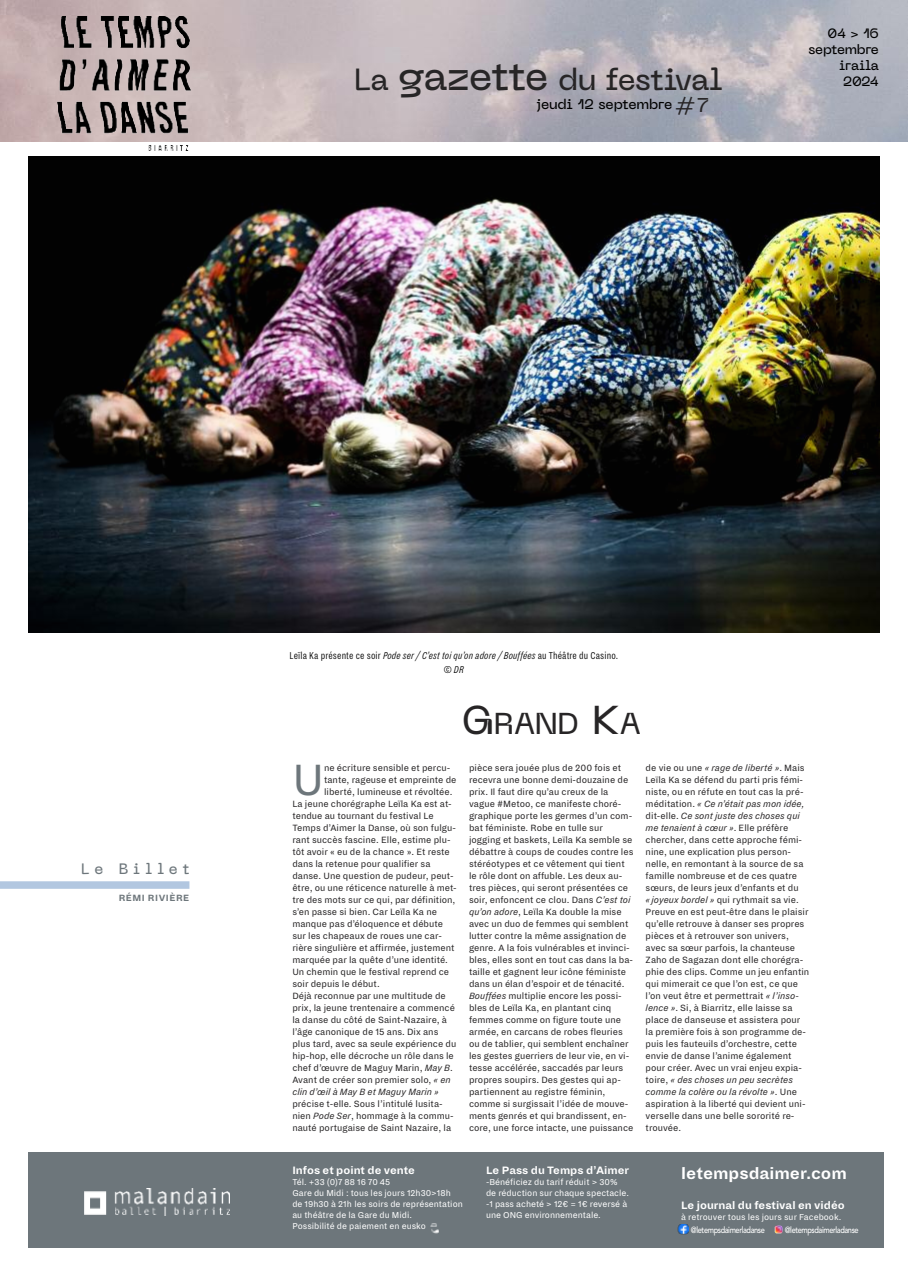
<style>
.page{position:relative;width:908px;height:1276px;background:#fff}
.page>*{position:absolute;margin:0;border:0;box-sizing:border-box;transform-origin:0 0}
.t1{font:48.2px "Dia";color:#6d767b}
.t2{font:500 30.4px "Neue Machina";letter-spacing:-.02em;color:#272526}
.t3{font:500 30px "Neue Machina";color:#272526}
.t4{font:700 17.8px "Dia";color:#fff}
.t5{font:500 15px "Neue Machina";letter-spacing:.325em;color:#6d767b}
.t6{font:500 13.9px "Neue Machina";letter-spacing:-.015em;color:#000}
.t7{font:500 13.5px/16.1px "Neue Machina";letter-spacing:-.015em;color:#000;text-align:right}
.t8{font:700 11.8px "Dia";color:#fff}
.t9{font:300 11px/14.4px "Dia";letter-spacing:.01em;color:#000;text-align:center}
.t10{font:10px/12px "Dia";color:#272526}
.t11{font:italic 10px "Dia";color:#272526}
.t12{font:700 10px "Dia";letter-spacing:.05em;color:#6d767b}
.t13{font:9.4px/11px "Dia";color:#fff}
.t14{font:500 8.9px "Avenir";letter-spacing:-.05em;color:#fff;scale:.83 1}
.s1{font-size:40px}
.s2{font-size:19.8px;color:#272526}
.s3{font-style:italic}
</style>
<div class="page">
<img style="left:28px;top:157px;width:851px;height:475px">
<div style="left:0;top:881px;width:189px;height:8px;background:#b2c7e0"></div>
<div style="left:28px;top:1152px;width:855px;height:95px;background:#6d767b"></div>
<svg style="left:677px;top:1224px;width:11px;height:10px"></svg>
<svg style="left:774px;top:1225px;width:8px;height:8px"></svg>
<img style="left:85px;top:1188px;width:144px;height:27px">
<img style="left:430px;top:1223px;width:9px;height:10px">
<img style="left:0;top:0;width:907px;height:142px">
<img style="left:58px;top:16px;width:132px;height:134px">
<h2 class="t2" style="left:354px;top:60px;width:370px">La <span class="s1">gazette</span> du festival</h2>
<h3 class="t6" style="left:536px;top:95px;width:173px">jeudi 12 septembre <span class="s2">#7</span></h3>
<h3 class="t7" style="left:808px;top:25px;width:72px">04 &gt; 16 septembre iraila<br>2024</h3>
<h3 class="t5" style="left:81px;top:859px;width:110px">Le Billet</h3>
<p class="t12" style="left:119px;top:894px;width:72px">RÉMI RIVIÈRE</p>
<p class="t9" style="left:289px;top:649px;width:330px">Leïla Ka présente ce soir <span class="s3">Pode ser / C’est toi qu’on adore/ Bouffées</span> au Théâtre du Casino. <span class="s3">©DR</span></p>
<h3 class="t3" style="left:461px;top:704px;width:181px"><span class="s1">G</span>RAND <span class="s1">K</span>A</h3>
<h1 class="t1" style="left:292px;top:762px;width:33px">U</h1>
<p class="t10" style="left:324px;top:762px;width:128px">ne écriture sensible et percu-</p>
<p class="t10" style="left:324px;top:774px;width:134px">tante, rageuse et empreinte de</p>
<p class="t10" style="left:324px;top:786px;width:130px">liberté, lumineuse et révoltée.</p>
<p class="t10" style="left:292px;top:798px;width:161px">La jeune chorégraphe Leïla Ka est at-</p>
<p class="t10" style="left:292px;top:810px;width:143px">tendue au tournant du festival Le</p>
<p class="t10" style="left:292px;top:822px;width:165px">Temps d’Aimer la Danse, où son fulgu-</p>
<p class="t10" style="left:292px;top:834px;width:160px">rant succès fascine. Elle, estime plu-</p>
<p class="t10" style="left:292px;top:846px;width:159px">tôt avoir « eu de la chance ». Et reste</p>
<p class="t10" style="left:292px;top:858px;width:140px">dans la retenue pour qualifier sa</p>
<p class="t10" style="left:292px;top:870px;width:163px">danse. Une question de pudeur, peut-</p>
<p class="t10" style="left:292px;top:882px;width:166px">être, ou une réticence naturelle à met-</p>
<p class="t10" style="left:292px;top:894px;width:164px">tre des mots sur ce qui, par définition,</p>
<p class="t10" style="left:292px;top:906px;width:146px">s’en passe si bien. Car Leïla Ka ne</p>
<p class="t10" style="left:292px;top:918px;width:152px">manque pas d’éloquence et débute</p>
<p class="t10" style="left:292px;top:930px;width:151px">sur les chapeaux de roues une car-</p>
<p class="t10" style="left:292px;top:942px;width:163px">rière singulière et affirmée, justement</p>
<p class="t10" style="left:292px;top:954px;width:157px">marquée par la quête d’une identité.</p>
<p class="t10" style="left:292px;top:966px;width:158px">Un chemin que le festival reprend ce</p>
<p class="t10" style="left:292px;top:978px;width:89px">soir depuis le début.</p>
<p class="t10" style="left:292px;top:990px;width:155px">Déjà reconnue par une multitude de</p>
<p class="t10" style="left:292px;top:1002px;width:164px">prix, la jeune trentenaire a commencé</p>
<p class="t10" style="left:292px;top:1014px;width:156px">la danse du côté de Saint-Nazaire, à</p>
<p class="t10" style="left:292px;top:1026px;width:147px">l’âge canonique de 15 ans. Dix ans</p>
<p class="t10" style="left:292px;top:1038px;width:165px">plus tard, avec sa seule expérience du</p>
<p class="t10" style="left:292px;top:1050px;width:163px">hip-hop, elle décroche un rôle dans le</p>
<p class="t10" style="left:292px;top:1062px;width:162px">chef d’œuvre de Maguy Marin, <span class="s3">May B</span>.</p>
<p class="t10" style="left:292px;top:1074px;width:160px">Avant de créer son premier solo, <span class="s3">« en</span></p>
<p class="t11" style="left:292px;top:1088px;width:148px">clin d’œil à May B et Maguy Marin »</p>
<p class="t10" style="left:292px;top:1098px;width:163px">précise t-elle. Sous l’intitulé lusita&shy;nien <span class="s3">Pode Ser</span>, hommage à la commu&shy;nauté portugaise de Saint Nazaire, la</p>
<p class="t10" style="left:469px;top:762px;width:166px">pièce sera jouée plus de 200 fois et recevra une bonne demi-douzaine de prix. Il faut dire qu’au creux de la vague #Metoo, ce manifeste choré&shy;graphique porte les germes d’un com&shy;bat féministe. Robe en tulle sur jogging et baskets, Leïla Ka semble se débattre à coups de coudes contre les stéréotypes et ce vêtement qui tient le rôle dont on affuble. Les deux au&shy;tres pièces, qui seront présentées ce soir, enfoncent ce clou. Dans <span class="s3">C’est toi qu’on adore</span>, Leïla Ka double la mise avec un duo de femmes qui semblent lutter contre la même assignation de genre. A la fois vulnérables et invinci&shy;bles, elles sont en tout cas dans la ba&shy;taille et gagnent leur icône féministe dans un élan d’espoir et de ténacité.<br><span class="s3">Bouffées</span> multiplie encore les possi&shy;bles de Leïla Ka, en plantant cinq femmes comme on figure toute une armée, en carcans de robes fleuries ou de tablier, qui semblent enchaîner les gestes guerriers de leur vie, en vi&shy;tesse accélérée, saccadés par leurs propres soupirs. Des gestes qui ap&shy;partiennent au registre féminin, comme si surgissait l’idée de mouve&shy;ments genrés et qui brandissent, en&shy;core, une force intacte, une puissance</p>
<p class="t10" style="left:645px;top:762px;width:165px">de vie ou une <span class="s3">« rage de liberté »</span>. Mais Leïla Ka se défend du parti pris fémi&shy;niste, ou en réfute en tout cas la pré&shy;méditation. <span class="s3">« Ce n’était pas mon idée, </span>dit-elle. <span class="s3">Ce sont juste des choses qui me tenaient à cœur »</span>. Elle préfère chercher, dans cette approche fémi&shy;nine, une explication plus person&shy;nelle, en remontant à la source de sa famille nombreuse et de ces quatre sœurs, de leurs jeux d’enfants et du<br><span class="s3">« joyeux bordel »</span> qui rythmait sa vie.<br>Preuve en est peut-être dans le plaisir qu’elle retrouve à danser ses propres pièces et à retrouver son univers, avec sa sœur parfois, la chanteuse Zaho de Sagazan dont elle chorégra&shy;phie des clips. Comme un jeu enfantin qui mimerait ce que l’on est, ce que l’on veut être et permettrait <span class="s3">« l’inso&shy;lence »</span>. Si, à Biarritz, elle laisse sa place de danseuse et assistera pour la première fois à son programme de&shy;puis les fauteuils d’orchestre, cette envie de danse l’anime également pour créer. Avec un vrai enjeu expia&shy;toire, <span class="s3">« des choses un peu secrètes comme la colère ou la révolte »</span>. Une aspiration à la liberté qui devient uni&shy;verselle dans une belle sororité re&shy;trouvée.</p>
<p class="t8" style="left:292px;top:1166px;width:124px">Infos et point de vente</p>
<p class="t13" style="left:292px;top:1177px;width:172px">Tél. +33 (0)7 88 16 70 45<br>Gare du Midi : tous les jours 12h30&gt;18h de 19h30 à 21h les soirs de représentation au théâtre de la Gare du Midi.<br>Possibilité de paiement en eusko</p>
<p class="t8" style="left:486px;top:1166px;width:144px">Le Pass du Temps d’Aimer</p>
<p class="t13" style="left:486px;top:1177px;width:144px">-Bénéficiez du tarif réduit &gt; 30% de réduction sur chaque spectacle. -1 pass acheté &gt; 12€ = 1€ reversé à une ONG environnementale.</p>
<h3 class="t4" style="left:681px;top:1167px;width:167px">letempsdaimer.com</h3>
<p class="t8" style="left:681px;top:1201px;width:165px">Le journal du festival en vidéo</p>
<p class="t13" style="left:681px;top:1212px;width:162px">à retrouver tous les jours sur Facebook.</p>
<p class="t14" style="left:784px;top:1222px;width:90px">@letempsdaimerladanse</p>
<p class="t14" style="left:690px;top:1222px;width:90px">@letempsdaimerladanse</p>
</div>
